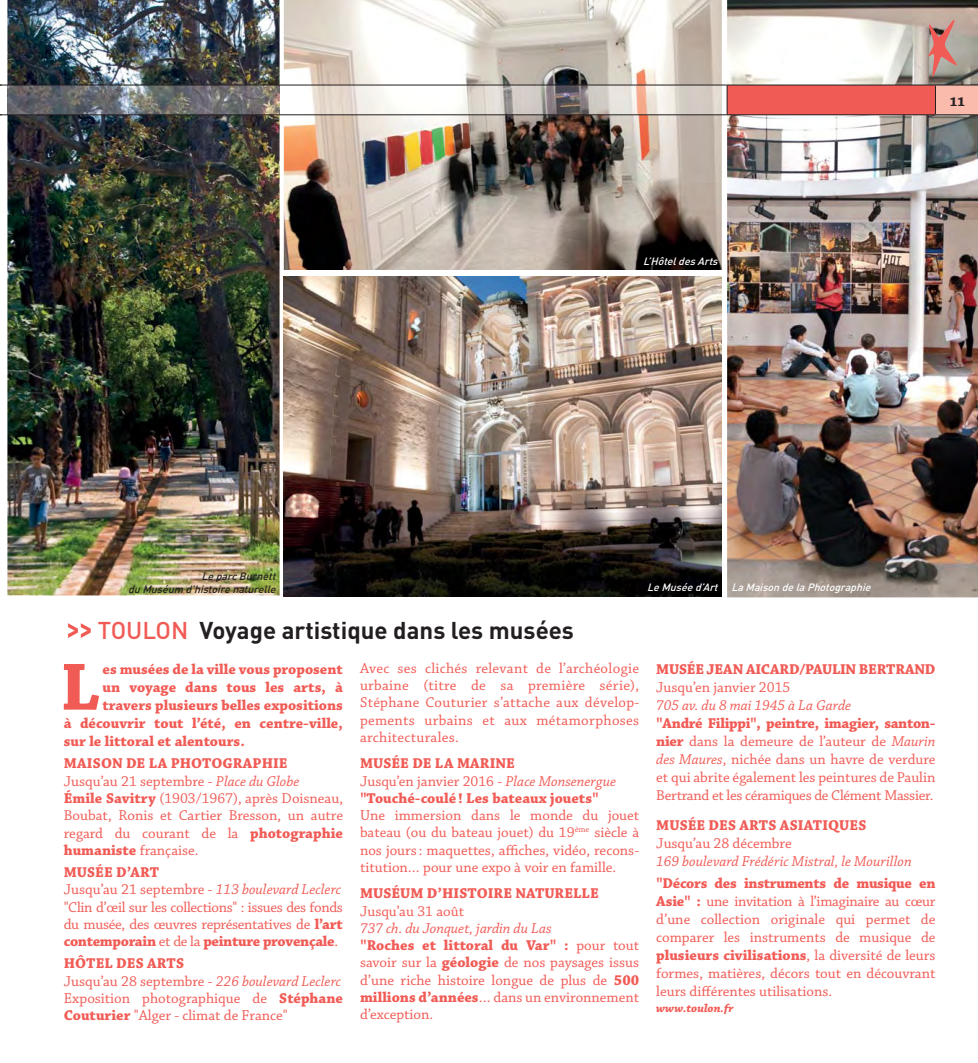
<style>
.page{position:relative;width:978px;height:1063px;background:#fff}
.page>*{position:absolute;margin:0;border:0;box-sizing:border-box;transform-origin:0 0}
.t1{font:700 70.35px "Chaparral Pro";color:#f15b55}
.t2{font:700 24px "DIN";color:#231f20}
.t3{font:15px/17.2px "Chaparral Pro";color:#f15b55;text-align:justify}
.t4{font:700 15px/17.2px "Chaparral Pro";color:#f15b55}
.t5{font:15px/17.2px "Chaparral Pro";letter-spacing:-.02em;color:#f15b55}
.t6{font:italic 15px "Chaparral Pro";color:#f15b55}
.t7{font:700 13.5px "Chaparral Pro";color:#231f20}
.t8{font:italic 700 12px "Chaparral Pro";color:#f15b55}
.t9{font:italic 500 10.5px "DIN";color:#fff}
.t10{font:italic 500 10.5px/12.6px "DIN";color:#231f20;text-align:right}
.s1{font-family:"Helvetica Neue";font-weight:400;font-size:45px;color:#f15b55}
.s2{font-weight:500;color:#f15b55}
.s3{font-weight:400}
.s4{font-weight:400;font-style:italic}
.s5{font-style:italic}
.s6{font-weight:700}
</style>
<div class="page">
<img style="left:7px;top:0;width:273px;height:595px">
<img style="left:727px;top:0;width:251px;height:597px">
<img style="left:284px;top:0;width:438px;height:270px">
<img style="left:284px;top:276px;width:438px;height:320px">
<svg style="left:0;top:85px;width:978px;height:30px"></svg>
<svg style="left:928px;top:19px;width:29px;height:58px"></svg>
<p class="t9" style="left:643px;top:258px;width:78px">L’Hôteldes Arts</p>
<p class="t7" style="left:950px;top:96px;width:17px">11</p>
<p class="t10" style="left:128px;top:571px;width:151px">Le parc Burnett<br>du Muséum d’histoire naturelle</p>
<p class="t9" style="left:647px;top:584px;width:74px">Le Musée d’Art</p>
<p class="t9" style="left:731px;top:584px;width:143px">La Maison de la Photographie</p>
<h2 class="t2" style="left:64px;top:621px;width:512px"><span class="s1">»</span><span class="s2">TOULON</span> Voyage artistique dans les musées</h2>
<h1 class="t1" style="left:60px;top:659px;width:41px">L</h1>
<p class="t4" style="left:103px;top:661px;width:242px">es musées de la ville vous proposent</p>
<p class="t3" style="left:360px;top:661px;width:281px">Avec ses clichés relevant de l’archéologie urbaine (titre de sa première série), Stéphane Couturier s’attache aux dévelop&shy;pements urbains et aux métamorphoses architecturales.</p>
<p class="t4" style="left:360px;top:756px;width:258px">MUSÉE DE LA MARINE<br><span class="s3">Jusqu’en janvier 2016 -</span> <span class="s4">Place Monsenergue </span>"Touché-coulé ! Les bateaux jouets"</p>
<p class="t3" style="left:360px;top:808px;width:281px">Une immersion dans le monde du jouet bateau (ou du bateau jouet) du 19<sup>ème</sup> siècle à nos jours : maquettes, affiches, vidéo, recons&shy;titution… pour une expo à voir en famille.</p>
<p class="t4" style="left:360px;top:886px;width:240px">MUSÉUM D’HISTOIRE NATURELLE</p>
<p class="t3" style="left:360px;top:903px;width:106px">Jusqu’au 31 août</p>
<p class="t3" style="left:360px;top:921px;width:281px;text-align:left"><span class="s5">737 ch. du Jonquet, jardin du Las<br></span><span class="s6">"Roches et littoral du Var" :</span> pour tout savoir sur la <span class="s6">géologie</span> de nos paysages issus d’une riche histoire longue de plus de <span class="s6">500 millions d’années</span>… dans un environnement d’exception.</p>
<p class="t4" style="left:103px;top:679px;width:242px">un voyage dans tous les arts, à</p>
<p class="t4" style="left:103px;top:697px;width:242px">travers plusieurs belles expositions</p>
<p class="t4" style="left:64px;top:715px;width:281px">à découvrir tout l’été, en centre-ville,</p>
<p class="t4" style="left:64px;top:733px;width:183px">sur le littoral et alentours.</p>
<p class="t3" style="left:64px;top:756px;width:281px;text-align:left"><span class="s6">MAISON DE LA PHOTOGRAPHIE </span>Jusqu’au 21 septembre - <span class="s5">Place du Globe<br></span><span class="s6">Émile Savitry</span> (1903/1967), après Doisneau, Boubat, Ronis et Cartier Bresson, un autre regard du courant de la <span class="s6">photographie humaniste</span> française.</p>
<p class="t5" style="left:64px;top:865px;width:281px"><span class="s6">MUSÉE D’ART<br></span>Jusqu’au 21 septembre - <span class="s5">113 boulevard Leclerc </span>"Clin d’œil sur les collections" : issues des fonds du musée, des œuvres représentatives de <span class="s6">l’art contemporain</span> et de la <span class="s6">peinture provençale</span>.</p>
<p class="t3" style="left:64px;top:956px;width:281px;text-align:left"><span class="s6">HÔTEL DES ARTS<br></span>Jusqu’au 28 septembre - <span class="s5">226 boulevard Leclerc </span>Exposition photographique de <span class="s6">Stéphane Couturier</span> "Alger - climat de France"</p>
<p class="t4" style="left:656px;top:661px;width:281px">MUSÉE JEAN AICARD/PAULIN BERTRAND</p>
<p class="t3" style="left:656px;top:679px;width:136px">Jusqu’en janvier 2015</p>
<p class="t6" style="left:656px;top:699px;width:197px">705 av. du 8 mai 1945 à La Garde</p>
<p class="t3" style="left:656px;top:715px;width:281px;line-height:18px"><span class="s6">"André Filippi", peintre, imagier, santon&shy;nier</span> dans la demeure de l’auteur de <span class="s5">Maurin des Maures</span>, nichée dans un havre de verdure et qui abrite également les peintures de Paulin Bertrand et les céramiques de Clément Massier.</p>
<p class="t4" style="left:656px;top:818px;width:212px">MUSÉE DES ARTS ASIATIQUES</p>
<p class="t3" style="left:656px;top:836px;width:137px">Jusqu’au 28 décembre</p>
<p class="t6" style="left:656px;top:856px;width:257px">169 boulevard Frédéric Mistral, le Mourillon</p>
<p class="t3" style="left:656px;top:875px;width:281px;line-height:18px"><span class="s6">"Décors des instruments de musique en Asie" :</span> une invitation à l’imaginaire au cœur d’une collection originale qui permet de comparer les instruments de musique de <span class="s6">plusieurs civilisations</span>, la diversité de leurs formes, matières, décors tout en découvrant leurs différentes utilisations.</p>
<p class="t8" style="left:656px;top:1004px;width:79px">www.toulon.fr</p>
</div>
